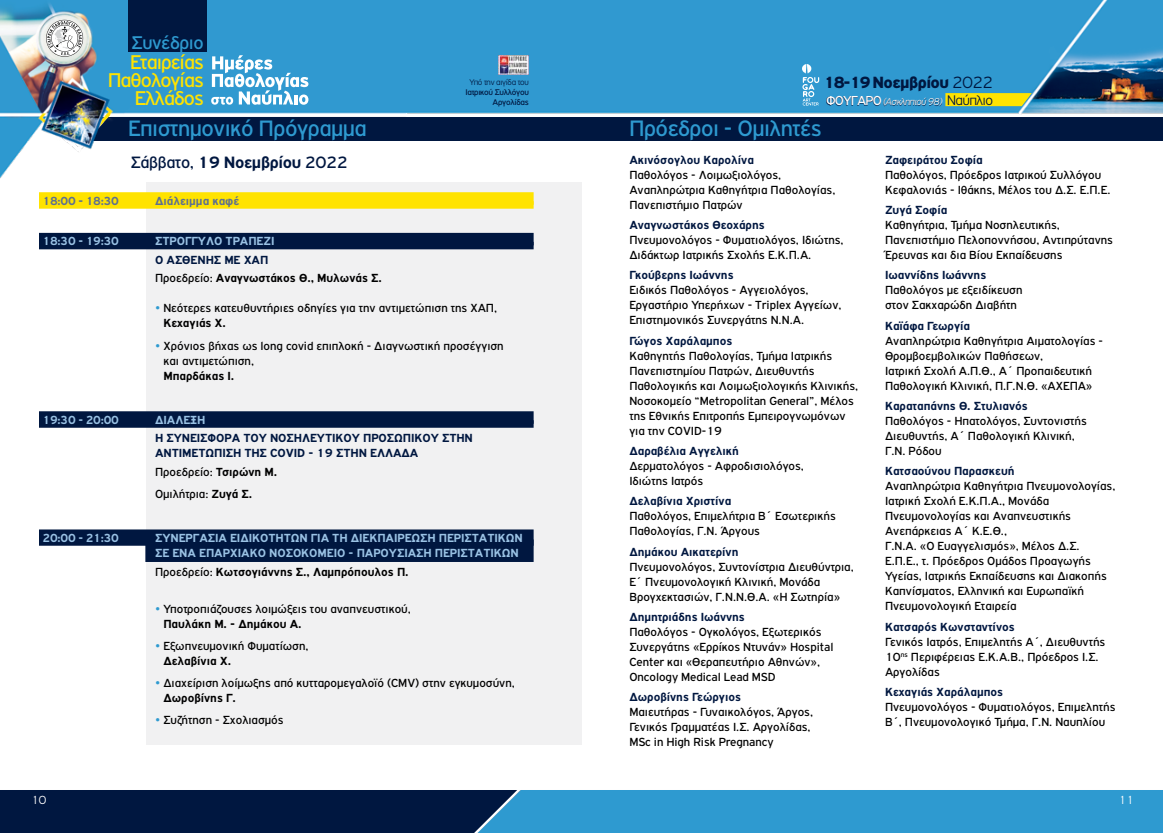
<style>
.page{position:relative;width:1163px;height:833px;background:#fff}
.page>*{position:absolute;margin:0;border:0;box-sizing:border-box;transform-origin:0 0}
.t1{font:23.75px "PF Highway Gothic";letter-spacing:-.02em;color:#2e9ad0}
.t2{font:21.25px/18.4px "PF Highway Gothic";letter-spacing:-.045em;color:#ffe300;text-align:right}
.t3{font:19.62px "PF Highway Gothic";letter-spacing:-.02em;color:#2e9ad0}
.t4{font:17.5px "PF Highway Gothic";letter-spacing:-.02em;color:#001740}
.t5{font:900 17.25px "PF Highway Gothic";letter-spacing:-.03em;color:#001740}
.t6{font:300 14.88px "PF Highway Gothic";letter-spacing:-.04em;color:#001740}
.t7{font:12.5px/15px "PF Highway Gothic";color:#000}
.t8{font:700 12.5px/15px "PF Highway Gothic";color:#001740}
.t9{font:700 12.5px/15px "PF Highway Gothic";color:#9ac2e4}
.t10{font:700 12.5px/18.5px "PF Highway Gothic";color:#000}
.t11{font:700 12.5px "PF Highway Gothic";color:#9ac2e4;scale:.95 1}
.t12{font:700 12.5px "PF Highway Gothic";color:#5d6f91}
.t13{font:700 12.5px "PF Highway Gothic";color:#5d6f91;scale:.95 1}
.t14{font:300 12.5px "PF Highway Gothic";color:#fff}
.t15{font:italic 300 10.38px "PF Highway Gothic";letter-spacing:-.05em;color:#fff}
.t16{font:8.75px/9.6px "PF Highway Gothic";letter-spacing:-.03em;color:#001740;text-align:right}
.t17{font:300 8.75px "PF Highway Gothic";letter-spacing:-.03em;color:#001740}
.s1{font-weight:300}
.s2{font-weight:400;font-style:normal;font-size:13.88px}
.s3{font-weight:700}
.s4{color:#001740}
.s5{font-weight:400}
.s6{color:#2e9ad0}
</style>
<div class="page">
<img style="left:0;top:0;width:1162px;height:745px">
<svg style="left:826px;top:96px;width:116px;height:10px"></svg>
<img style="left:498px;top:55px;width:30px;height:20px">
<svg style="left:945px;top:93px;width:86px;height:13px"></svg>
<svg style="left:100px;top:113px;width:10px;height:13px"></svg>
<div style="left:128px;top:0;width:78px;height:52px;background:#001740"></div>
<svg style="left:211px;top:55px;width:97px;height:50px"></svg>
<svg style="left:801px;top:64px;width:18px;height:42px"></svg>
<svg style="left:46px;top:20px;width:37px;height:37px"></svg>
<div style="left:146px;top:182px;width:435px;height:562px;background:#f1f1f2"></div>
<div style="left:39px;top:192px;width:494px;height:13px;background:#ffe300"></div>
<div style="left:39px;top:201px;width:494px;height:8px;background:#ffe300"></div>
<div style="left:39px;top:233px;width:494px;height:12px;background:#001740"></div>
<div style="left:39px;top:242px;width:494px;height:7px;background:#001740"></div>
<div style="left:39px;top:411px;width:494px;height:13px;background:#001740"></div>
<div style="left:39px;top:420px;width:494px;height:8px;background:#001740"></div>
<div style="left:39px;top:529px;width:494px;height:17px;background:#001740"></div>
<div style="left:145px;top:539px;width:388px;height:23px;background:#001740"></div>
<svg style="left:0;top:790px;width:1162px;height:43px;background:#1b6292"></svg>
<h3 class="t3" style="left:131px;top:32px;width:74px">Συνέδριο</h3>
<h2 class="t2" style="left:108px;top:52px;width:98px">Εταιρείας<br>Παθολογίας<br>Ελλάδος</h2>
<h3 class="t5" style="left:823px;top:72px;width:171px">18-19 Νοεμβρίου <span class="s1">2022</span></h3>
<p class="t15" style="left:825px;top:96px;width:118px"><span class="s2">ΦΟΥΓΑΡΟ</span> (Ασκληπιού 98)</p>
<p class="t17" style="left:469px;top:78px;width:61px">Υπό την αιγίδα του</p>
<p class="t16" style="left:465px;top:87px;width:65px">Ιατρικού Συλλόγου<br>Αργολίδας</p>
<p class="t6" style="left:946px;top:92px;width:47px">Ναύπλιο</p>
<h1 class="t1" style="left:128px;top:115px;width:240px">Επιστημονικό Πρόγραμμα</h1>
<h3 class="t4" style="left:131px;top:153px;width:218px">Σάββατο, <span class="s3">19 Νοεμβρίου</span> 2022</h3>
<p class="t13" style="left:43px;top:194px;width:82px">18:00 - 18:30</p>
<p class="t12" style="left:155px;top:194px;width:85px">Διάλειμμα καφέ</p>
<p class="t11" style="left:43px;top:234px;width:82px">18:30 - 19:30</p>
<p class="t9" style="left:155px;top:234px;width:121px">ΣΤΡΟΓΓΥΛΟ ΤΡΑΠΕΖΙ</p>
<p class="t10" style="left:155px;top:250px;width:228px"><span class="s4">Ο ΑΣΘΕΝΗΣ ΜΕ ΧΑΠ<br></span><span class="s5">Προεδρείο:</span> Αναγνωστάκος Θ., Μυλωνάς Σ.</p>
<p class="t7" style="left:163px;top:301px;width:335px;text-indent:-8px"><span class="s6">•</span> Νεότερες κατευθυντήριες οδηγίες για την αντιμετώπιση της ΧΑΠ,<br><span class="s3">Κεχαγιάς Χ.</span></p>
<p class="t7" style="left:163px;top:338px;width:342px;text-indent:-8px"><span class="s6">•</span> Χρόνιος βήχας ως long covid επιπλοκή - Διαγνωστική προσέγγιση και αντιμετώπιση,</p>
<p class="t10" style="left:163px;top:366px;width:72px">Μπαρδάκας Ι.</p>
<p class="t11" style="left:43px;top:413px;width:82px">19:30 - 20:00</p>
<p class="t9" style="left:155px;top:412px;width:52px">ΔΙΆΛΕΞΗ</p>
<p class="t8" style="left:155px;top:431px;width:319px">Η ΣΥΝΕΙΣΦΟΡΆ ΤΟΥ ΝΟΣΗΛΕΥΤΙΚΟΎ ΠΡΟΣΩΠΙΚΟΎ ΣΤΗΝ<br>ΑΝΤΙΜΕΤΏΠΙΣΗ ΤΗΣ COVID - 19 ΣΤΗΝ ΕΛΛΆΔΑ</p>
<p class="t7" style="left:155px;top:461px;width:123px;line-height:22.1px">Προεδρείο: <span class="s3">Τσιρώνη Μ.<br></span>Ομιλήτρια: <span class="s3">Ζυγά Σ.</span></p>
<p class="t11" style="left:43px;top:531px;width:82px">20:00 - 21:30</p>
<p class="t9" style="left:155px;top:530px;width:369px">ΣΥΝΕΡΓΑΣΙΑ ΕΙΔΙΚΟΤΗΤΩΝ ΓΙΑ ΤΗ ΔΙΕΚΠΑΙΡΕΩΣΗ ΠΕΡΙΣΤΑΤΙΚΩΝ<br>ΣΕ ΕΝΑ ΕΠΑΡΧΙΑΚΟ ΝΟΣΟΚΟΜΕΙΟ - ΠΑΡΟΥΣΙΑΣΗ ΠΕΡΙΣΤΑΤΙΚΩΝ</p>
<p class="t10" style="left:155px;top:562px;width:255px"><span class="s5">Προεδρείο:</span> Κωτσογιάννης Σ., Λαμπρόπουλος Π.</p>
<p class="t7" style="left:163px;top:601px;width:249px;text-indent:-8px"><span class="s6">•</span> Υποτροπιάζουσες λοιμώξεις του αναπνευστικού,<br><span class="s3">Παυλάκη Μ. - Δημάκου Α.</span></p>
<p class="t7" style="left:163px;top:638px;width:147px;text-indent:-8px"><span class="s6">•</span> Εξωπνευμονική Φυματίωση,<br><span class="s3">Δελαβίνια Χ.</span></p>
<p class="t7" style="left:163px;top:675px;width:353px;text-indent:-8px"><span class="s6">•</span> Διαχείριση λοίμωξης από κυτταρομεγαλοϊό (CMV) στην εγκυμοσύνη,<br><span class="s3">Δωροβίνης Γ.</span></p>
<p class="t7" style="left:155px;top:712px;width:130px"><span class="s6">•</span> Συζήτηση - Σχολιασμός</p>
<h1 class="t1" style="left:629px;top:115px;width:194px">Πρόεδροι - Ομιλητές</h1>
<p class="t8" style="left:629px;top:152px;width:126px">Ακινόσογλου Καρολίνα</p>
<p class="t7" style="left:629px;top:167px;width:207px">Παθολόγος - Λοιμωξιολόγος,<br>Αναπληρώτρια Καθηγήτρια Παθολογίας,<br>Πανεπιστήμιο Πατρών</p>
<p class="t8" style="left:629px;top:217px;width:137px">Αναγνωστάκος Θεοχάρης</p>
<p class="t7" style="left:629px;top:232px;width:216px">Πνευμονολόγος - Φυματιολόγος, Ιδιώτης,<br>Διδάκτωρ Ιατρικής Σχολής Ε.Κ.Π.Α.</p>
<p class="t8" style="left:629px;top:268px;width:106px">Γκούβερης Ιωάννης</p>
<p class="t7" style="left:629px;top:283px;width:213px">Ειδικός Παθολόγος - Αγγειολόγος,<br>Εργαστήριο Υπερήχων - Triplex Αγγείων,<br>Επιστημονικός Συνεργάτης Ν.Ν.Α.</p>
<p class="t8" style="left:629px;top:333px;width:105px">Γώγος Χαράλαμπος</p>
<p class="t7" style="left:629px;top:348px;width:230px">Καθηγητής Παθολογίας, Τμήμα Ιατρικής Πανεπιστημίου Πατρών, Διευθυντής Παθολογικής και Λοιμωξιολογικής Κλινικής, Νοσοκομείο “Metropolitan General”, Μέλος της Εθνικής Επιτροπής Εμπειρογνωμόνων για την COVID-19</p>
<p class="t8" style="left:629px;top:443px;width:111px">Δαραβέλια Αγγελική</p>
<p class="t7" style="left:629px;top:458px;width:176px">Δερματολόγος - Αφροδισιολόγος,<br>Ιδιώτης Ιατρός</p>
<p class="t8" style="left:629px;top:494px;width:103px">Δελαβίνια Χριστίνα</p>
<p class="t7" style="left:629px;top:509px;width:208px">Παθολόγος, Επιμελήτρια Β΄ Εσωτερικής<br>Παθολογίας, Γ.Ν. Άργους</p>
<p class="t8" style="left:629px;top:544px;width:110px">Δημάκου Αικατερίνη</p>
<p class="t7" style="left:629px;top:559px;width:226px">Πνευμονολόγος, Συντονίστρια Διευθύντρια,<br>Ε΄ Πνευμονολογική Κλινική, Μονάδα<br>Βρογχεκτασιών, Γ.Ν.Ν.Θ.Α. «Η Σωτηρία»</p>
<p class="t8" style="left:629px;top:609px;width:117px">Δημητριάδης Ιωάννης</p>
<p class="t7" style="left:629px;top:624px;width:205px">Παθολόγος - Ογκολόγος, Εξωτερικός Συνεργάτης «Ερρίκος Ντυνάν» Hospital Center και «Θεραπευτήριο Αθηνών», Oncology Medical Lead MSD</p>
<p class="t8" style="left:629px;top:690px;width:113px">Δωροβίνης Γεώργιος</p>
<p class="t7" style="left:629px;top:705px;width:185px">Μαιευτήρας - Γυναικολόγος, Άργος,<br>Γενικός Γραμματέας Ι.Σ. Αργολίδας,<br>MSc in High Risk Pregnancy</p>
<p class="t8" style="left:884px;top:152px;width:99px">Ζαφειράτου Σοφία</p>
<p class="t7" style="left:884px;top:167px;width:227px">Παθολόγος, Πρόεδρος Ιατρικού Συλλόγου<br>Κεφαλονιάς - Ιθάκης, Μέλος του Δ.Σ. Ε.Π.Ε.</p>
<p class="t8" style="left:884px;top:202px;width:64px">Ζυγά Σοφία</p>
<p class="t7" style="left:884px;top:217px;width:229px">Καθηγήτρια, Τμήμα Νοσηλευτικής,<br>Πανεπιστήμιο Πελοποννήσου, Αντιπρύτανης<br>Έρευνας και δια Βίου Εκπαίδευσης</p>
<p class="t8" style="left:884px;top:268px;width:103px">Ιωαννίδης Ιωάννης</p>
<p class="t7" style="left:884px;top:283px;width:139px">Παθολόγος με εξειδίκευση στον Σακχαρώδη Διαβήτη</p>
<p class="t8" style="left:884px;top:318px;width:86px">Καϊάφα Γεωργία</p>
<p class="t7" style="left:884px;top:333px;width:219px">Αναπληρώτρια Καθηγήτρια Αιματολογίας - Θρομβοεμβολικών Παθήσεων,<br>Ιατρική Σχολή Α.Π.Θ., Α΄ Προπαιδευτική Παθολογική Κλινική, Π.Γ.Ν.Θ. «ΑΧΕΠΑ»</p>
<p class="t8" style="left:884px;top:398px;width:144px">Καραταπάνης Θ. Στυλιανός</p>
<p class="t7" style="left:884px;top:413px;width:203px">Παθολόγος - Ηπατολόγος, Συντονιστής<br>Διευθυντής, Α΄ Παθολογική Κλινική,<br>Γ.Ν. Ρόδου</p>
<p class="t8" style="left:884px;top:464px;width:131px">Κατσαούνου Παρασκευή</p>
<p class="t7" style="left:884px;top:479px;width:232px">Αναπληρώτρια Καθηγήτρια Πνευμονολογίας, Ιατρική Σχολή Ε.Κ.Π.Α., Μονάδα Πνευμονολογίας και Αναπνευστικής Ανεπάρκειας Α΄ Κ.Ε.Θ.,<br>Γ.Ν.Α. «Ο Ευαγγελισμός», Μέλος Δ.Σ.<br>Ε.Π.Ε., τ. Πρόεδρος Ομάδος Προαγωγής Υγείας, Ιατρικής Εκπαίδευσης και Διακοπής Καπνίσματος, Ελληνική και Ευρωπαϊκή Πνευμονολογική Εταιρεία</p>
<p class="t8" style="left:884px;top:619px;width:131px">Κατσαρός Κωνσταντίνος</p>
<p class="t7" style="left:884px;top:634px;width:222px">Γενικός Ιατρός, Επιμελητής Α΄, Διευθυντής<br>10<sup>ης</sup> Περιφέρειας Ε.Κ.Α.Β., Πρόεδρος Ι.Σ.<br>Αργολίδας</p>
<p class="t8" style="left:884px;top:684px;width:120px">Κεχαγιάς Χαράλαμπος</p>
<p class="t7" style="left:884px;top:699px;width:232px">Πνευμονολόγος - Φυματιολόγος, Επιμελητής<br>Β΄, Πνευμονολογικό Τμήμα, Γ.Ν. Ναυπλίου</p>
<p class="t14" style="left:31px;top:793px;width:16px">10</p>
<p class="t14" style="left:1118px;top:793px;width:16px">11</p>
</div>
